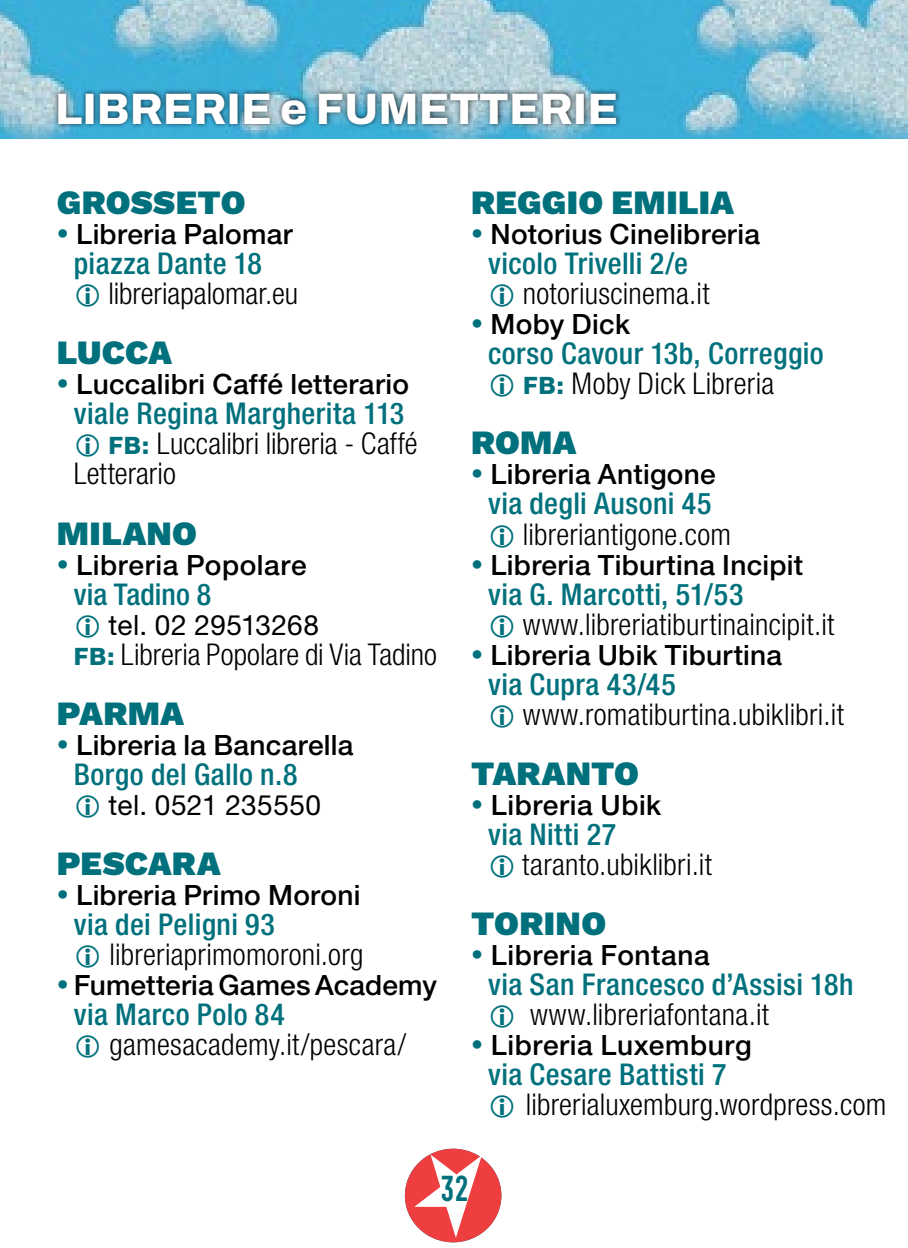
<style>
.page{position:relative;width:908px;height:1248px;background:#fff}
.page>*{position:absolute;margin:0;border:0;box-sizing:border-box;transform-origin:0 0}
.t1{font:800 44px "Archivo";color:#fff}
.t2{font:36px "Garaje Monospace 07033503";color:#00717c}
.t3{font:900 34px "Work Sans";letter-spacing:.005em;color:#00717c}
.t4{font:300 condensed 30px "Helvetica Neue LT Std";letter-spacing:.01em;color:#000}
.t5{font:500 condensed 30px/30px "Helvetica Neue LT Std";letter-spacing:.015em;color:#00717c;text-align:center}
.t6{font:500 28px "Helvetica Neue LT Std";letter-spacing:.01em;color:#000}
.t7{font:28px "Helvetica Neue LT Std";letter-spacing:.015em;color:#000}
.s1{font-weight:800;font-size:24px;color:#00717c}
.s2{font-weight:800;font-stretch:normal;font-size:24px;color:#00717c}
.s3{font-weight:800;font-stretch:normal;font-size:24px}
.s4{font-weight:300;color:#000}
</style>
<div class="page">
<img style="left:0;top:0;width:907px;height:139px">
<div style="left:405px;top:1148px;width:96px;height:94px;background:#ef3e3f;border-radius:50%"></div>
<svg style="left:414px;top:1154px;width:67px;height:83px"></svg>
<div style="left:53px;top:89px;width:567px;height:40px;background:#000;opacity:.75"></div>
<hr style="left:907px;top:590px;width:1px;height:657px;background:#ef3e3f">
<h1 class="t1" style="left:55px;top:75px;width:559px">LIBRERIE E FUMETTERIE</h1>
<p class="t3" style="left:57px;top:177px;width:50px">GROSSETO</p>
<p class="t6" style="left:57px;top:218px;width:237px"><span class="s1">•</span> Libreria Palomar</p>
<p class="t5" style="left:74px;top:248px;width:190px">piazza Dante 18</p>
<p class="t4" style="left:108px;top:276px;width:191px">libreriapalomar.eu</p>
<p class="t3" style="left:57px;top:327px;width:116px">LUCCA</p>
<p class="t6" style="left:57px;top:368px;width:353px"><span class="s1">•</span> Luccalibri Caffé letterario</p>
<p class="t5" style="left:74px;top:398px;width:332px">viale Regina Margherita 113</p>
<p class="t4" style="left:108px;top:426px;width:310px"><span class="s2">Fb:</span> Luccalibri libreria - Caffé</p>
<p class="t4" style="left:74px;top:456px;width:103px">Letterario</p>
<p class="t3" style="left:57px;top:507px;width:24px">MILANO</p>
<p class="t6" style="left:57px;top:548px;width:251px"><span class="s1">•</span> Libreria Popolare</p>
<p class="t5" style="left:74px;top:578px;width:139px">via Tadino 8</p>
<p class="t7" style="left:108px;top:608px;width:212px">tel. 02 29513268</p>
<p class="t4" style="left:74px;top:636px;width:364px"><span class="s2">FB:</span> Libreria Popolare di Via Tadino</p>
<p class="t3" style="left:57px;top:687px;width:27px">PARMA</p>
<p class="t6" style="left:57px;top:728px;width:298px"><span class="s1">•</span> Libreria la Bancarella</p>
<p class="t5" style="left:74px;top:758px;width:225px">Borgo del Gallo n.8</p>
<p class="t7" style="left:108px;top:788px;width:214px">tel. 0521 235550</p>
<p class="t3" style="left:57px;top:837px;width:48px">PESCARA</p>
<p class="t6" style="left:57px;top:878px;width:305px"><span class="s1">•</span> Libreria Primo Moroni</p>
<p class="t5" style="left:74px;top:908px;width:202px">via dei Peligni 93</p>
<p class="t4" style="left:109px;top:936px;width:255px">libreriaprimomoroni.org</p>
<p class="t6" style="left:57px;top:968px;width:381px"><span class="s1">•</span> Fumetteria Games Academy</p>
<p class="t5" style="left:74px;top:998px;width:212px">via Marco Polo 84</p>
<p class="t4" style="left:109px;top:1026px;width:298px">gamesacademy.it/pescara/</p>
<p class="t3" style="left:471px;top:177px;width:23px">REGGIO</p>
<p class="t3" style="left:611px;top:177px;width:22px">EMILIA</p>
<p class="t6" style="left:471px;top:218px;width:290px"><span class="s1">•</span> Notorius Cinelibreria</p>
<p class="t5" style="left:488px;top:248px;width:201px">vicolo Trivelli 2/e</p>
<p class="t4" style="left:522px;top:276px;width:188px">notoriuscinema.it</p>
<p class="t6" style="left:471px;top:308px;width:160px"><span class="s1">•</span> Moby Dick</p>
<p class="t5" style="left:488px;top:338px;width:337px">corso Cavour 13b, Correggio<br><span class="s3">Fb:</span> <span class="s4">Moby Dick Libreria</span></p>
<p class="t3" style="left:471px;top:417px;width:27px">ROMA</p>
<p class="t6" style="left:471px;top:458px;width:246px"><span class="s1">•</span> Libreria Antigone</p>
<p class="t5" style="left:488px;top:488px;width:225px">via degli Ausoni 45</p>
<p class="t4" style="left:522px;top:516px;width:210px">libreriantigone.com</p>
<p class="t6" style="left:471px;top:548px;width:333px"><span class="s1">•</span> Libreria Tiburtina Incipit</p>
<p class="t5" style="left:488px;top:578px;width:257px">via G. Marcotti, 51/53</p>
<p class="t4" style="left:522px;top:606px;width:313px">www.libreriatiburtinaincipit.it</p>
<p class="t6" style="left:471px;top:638px;width:312px"><span class="s1">•</span> Libreria Ubik Tiburtina</p>
<p class="t5" style="left:488px;top:668px;width:189px">via Cupra 43/45</p>
<p class="t4" style="left:522px;top:696px;width:322px">www.romatiburtina.ubiklibri.it</p>
<p class="t3" style="left:471px;top:747px;width:25px">TARANTO</p>
<p class="t6" style="left:471px;top:788px;width:192px"><span class="s1">•</span> Libreria Ubik</p>
<p class="t5" style="left:488px;top:818px;width:130px">via Nitti 27</p>
<p class="t4" style="left:522px;top:846px;width:191px">taranto.ubiklibri.it</p>
<p class="t3" style="left:471px;top:897px;width:24px">TORINO</p>
<p class="t6" style="left:471px;top:938px;width:240px"><span class="s1">•</span> Libreria Fontana</p>
<p class="t5" style="left:488px;top:968px;width:367px">via San Francesco d’Assisi 18h</p>
<p class="t4" style="left:530px;top:996px;width:240px">www.libreriafontana.it</p>
<p class="t6" style="left:471px;top:1028px;width:282px"><span class="s1">•</span> Libreria Luxemburg</p>
<p class="t5" style="left:488px;top:1058px;width:240px">via Cesare Battisti 7</p>
<p class="t4" style="left:525px;top:1086px;width:362px">librerialuxemburg.wordpress.com</p>
<p class="t2" style="left:440px;top:1168px;width:30px">32</p>
</div>
